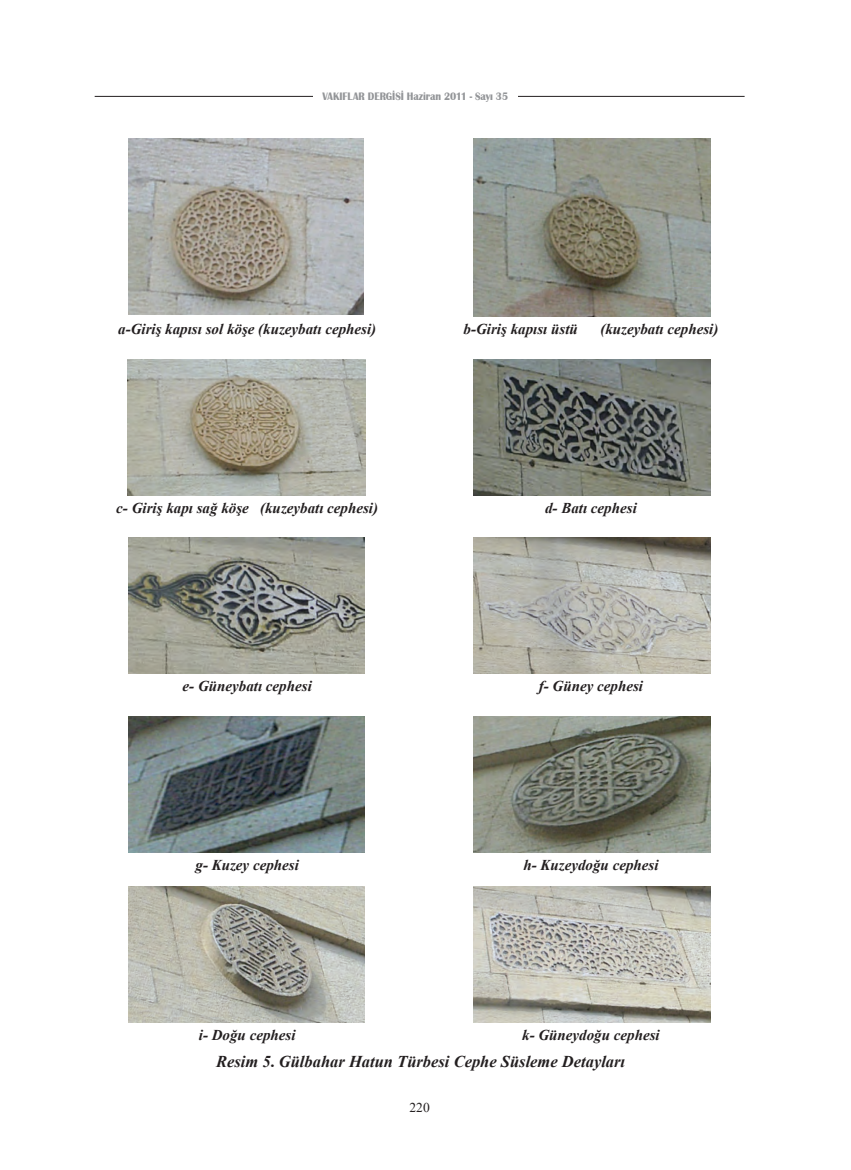
<style>
.page{position:relative;width:851px;height:1170px;background:#fff}
.page>*{position:absolute;margin:0;border:0;box-sizing:border-box;transform-origin:0 0}
.t1{font:italic 700 16.5px "Times New Roman";color:#231f20}
.t2{font:italic 700 15px "Times New Roman";color:#231f20}
.t3{font:13.5px "Times New Roman";color:#231f20}
.t4{font:700 11.1px "Britannic T";color:#939598;scale:.9 1}
.s1{font-style:normal}
</style>
<div class="page">
<hr style="left:95px;top:96px;width:649px;height:1px;background:#231f20">
<div style="left:313px;top:91px;width:204px;height:10px;background:#fff"></div>
<img style="left:129px;top:138px;width:234px;height:177px">
<img style="left:473px;top:138px;width:237px;height:179px">
<img style="left:127px;top:359px;width:238px;height:136px">
<img style="left:473px;top:359px;width:237px;height:136px">
<img style="left:128px;top:538px;width:236px;height:135px">
<img style="left:128px;top:716px;width:236px;height:136px">
<img style="left:128px;top:886px;width:236px;height:136px">
<img style="left:473px;top:538px;width:237px;height:135px">
<img style="left:473px;top:716px;width:237px;height:136px">
<img style="left:473px;top:886px;width:237px;height:136px">
<p class="t4" style="left:322px;top:89px;width:208px">VAKIFLAR DERGİSİ Haziran 2011 - Sayı 35</p>
<p class="t2" style="left:118px;top:321px;width:259px">a-Giriş kapısı sol köşe (kuzeybatı cephesi)</p>
<p class="t2" style="left:463px;top:321px;width:116px">b-Giriş kapısı üstü</p>
<p class="t2" style="left:600px;top:321px;width:119px">(kuzeybatı cephesi)</p>
<p class="t2" style="left:116px;top:499px;width:263px">c- Giriş kapı sağ köşe (kuzeybatı cephesi)</p>
<p class="t2" style="left:545px;top:499px;width:93px">d- Batı cephesi</p>
<p class="t2" style="left:182px;top:678px;width:131px">e- Güneybatı cephesi</p>
<p class="t2" style="left:538px;top:678px;width:106px">f- Güney cephesi</p>
<p class="t2" style="left:195px;top:856px;width:105px">g- Kuzey cephesi</p>
<p class="t2" style="left:523px;top:856px;width:137px">h- Kuzeydoğu cephesi</p>
<p class="t2" style="left:199px;top:1026px;width:98px">i- Doğu cephesi</p>
<p class="t2" style="left:522px;top:1026px;width:139px">k- Güneydoğu cephesi</p>
<p class="t1" style="left:216px;top:1052px;width:410px">Resim 5<span class="s1">.</span> Gülbahar Hatun Türbesi Cephe Süsleme Detayları</p>
<p class="t3" style="left:409px;top:1100px;width:22px">220</p>
</div>
